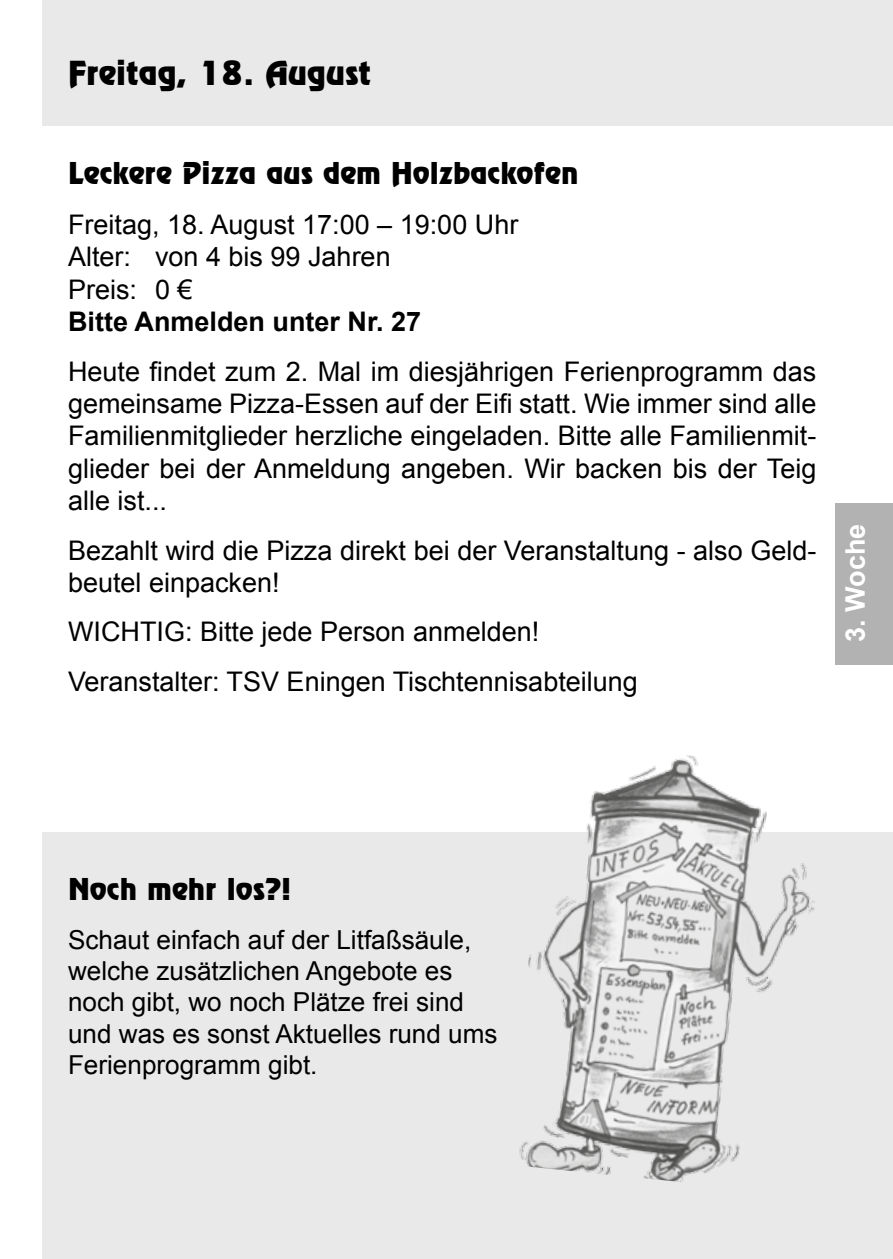
<style>
.page{position:relative;width:893px;height:1259px;background:#fff}
.page>*{position:absolute;margin:0;border:0;box-sizing:border-box;transform-origin:0 0}
.t1{font:33px "Revue BT";color:#000}
.t2{font:30px "Revue BT";color:#000}
.t3{font:27px/32.4px "Arial";color:#000}
.t4{font:700 27px "Arial";color:#000}
.t5{font:700 27px "Arial";color:#fff}
.t6{font:26.1px/31.2px "Arial";color:#000}
</style>
<div class="page">
<div style="left:43px;top:0;width:850px;height:125px;background:#e9e9e9"></div>
<div style="left:835px;top:503px;width:58px;height:162px;background:#b3b2b2"></div>
<div style="left:43px;top:832px;width:850px;height:427px;background:#e9e9e9"></div>
<img style="left:519px;top:755px;width:296px;height:427px">
<p class="t1" style="left:68px;top:53px;width:305px">Freitag, 18. August</p>
<p class="t2" style="left:68px;top:155px;width:512px">Leckere Pizza aus dem Holzbackofen</p>
<p class="t3" style="left:68px;top:208px;width:452px">Freitag, 18. August 17:00 – 19:00 Uhr<br>Alter: von 4 bis 99 Jahren<br>Preis: 0 €</p>
<p class="t4" style="left:68px;top:304px;width:355px">Bitte Anmelden unter Nr. 27</p>
<p class="t3" style="left:68px;top:355px;width:750px;text-align:justify">Heute findet zum 2. Mal im diesjährigen Ferienprogramm das gemeinsame Pizza-Essen auf der Eifi statt. Wie immer sind alle Familienmitglieder herzliche eingeladen. Bitte alle Familienmit&shy;glieder bei der Anmeldung angeben. Wir backen bis der Teig alle ist...</p>
<p class="t3" style="left:68px;top:534px;width:750px">Bezahlt wird die Pizza direkt bei der Veranstaltung - also Geld&shy;beutel einpacken!</p>
<p class="t3" style="left:68px;top:607px;width:571px;line-height:49.5px">WICHTIG: Bitte jede Person anmelden!<br>Veranstalter: TSV Eningen Tischtennisabteilung</p>
<p class="t5" style="left:838px;top:642px;width:120px;rotate:-90deg">3. Woche</p>
<p class="t2" style="left:68px;top:871px;width:225px">Noch mehr los?!</p>
<p class="t6" style="left:68px;top:924px;width:431px">Schaut einfach auf der Litfaßsäule, welche zusätzlichen Angebote es noch gibt, wo noch Plätze frei sind und was es sonst Aktuelles rund ums<br>Ferienprogramm gibt.</p>
</div>
